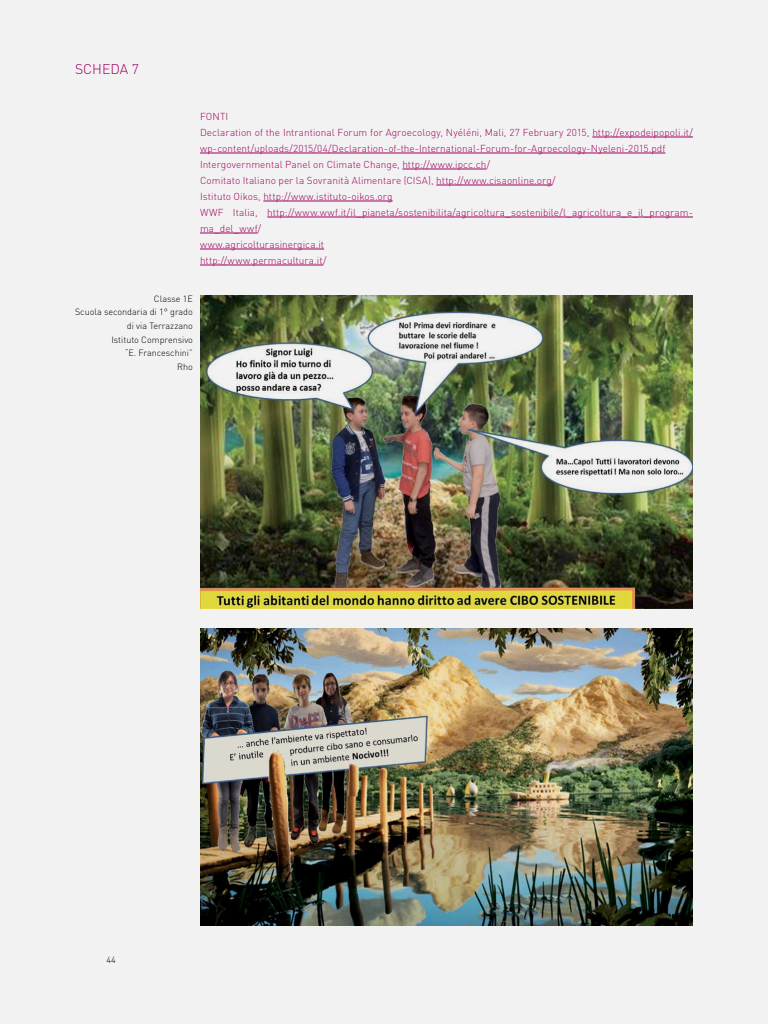
<style>
.page{position:relative;width:768px;height:1024px;background:#f2f2f2}
.page>*{position:absolute;margin:0;border:0;box-sizing:border-box;transform-origin:0 0}
.t1{font:300 14px "DIN Pro";color:#9e005e}
.t2{font:300 10px/16px "DIN Pro";letter-spacing:.005em;color:#9e005e}
.t3{font:300 9px/13.6px "DIN Pro";color:#000;text-align:right}
</style>
<div class="page">
<hr style="left:592px;top:137px;width:101px;height:1px;background:#9e005e">
<hr style="left:200px;top:153px;width:465px;height:1px;background:#9e005e">
<hr style="left:402px;top:169px;width:85px;height:1px;background:#9e005e">
<hr style="left:436px;top:185px;width:116px;height:1px;background:#9e005e">
<hr style="left:263px;top:201px;width:130px;height:1px;background:#9e005e">
<hr style="left:267px;top:217px;width:426px;height:1px;background:#9e005e">
<hr style="left:200px;top:233px;width:58px;height:1px;background:#9e005e">
<hr style="left:200px;top:249px;width:124px;height:1px;background:#9e005e">
<hr style="left:200px;top:265px;width:123px;height:1px;background:#9e005e">
<img style="left:200px;top:628px;width:493px;height:298px">
<img style="left:200px;top:295px;width:493px;height:313px">
<h1 class="t1" style="left:75px;top:59px;width:65px">SCHEDA 7</h1>
<p class="t2" style="left:200px;top:108px;width:495px">FONTI<br>Declaration of the Intrantional Forum for Agroecology, Nyéléni, Mali, 27 February 2015, http://expodeipopoli.it/ wp-content/uploads/2015/04/Declaration-of-the-International-Forum-for-Agroecology-Nyeleni-2015.pdf Intergovernmental Panel on Climate Change, http://www.ipcc.ch/<br>Comitato Italiano per la Sovranità Alimentare (CISA), http://www.cisaonline.org/<br>Istituto Oikos, http://www.istituto-oikos.org<br>WWF Italia, http://www.wwf.it/il_pianeta/sostenibilita/agricoltura_sostenibile/l_agricoltura_e_il_program&shy;ma_del_wwf/<br>www.agricolturasinergica.it<br>http://www.permacultura.it/</p>
<p class="t3" style="left:75px;top:291px;width:119px">Classe 1E<br>Scuola secondaria di 1° grado di via Terrazzano<br>Istituto Comprensivo<br>“E. Franceschini”<br>Rho</p>
<p class="t3" style="left:106px;top:952px;width:11px">44</p>
</div>
